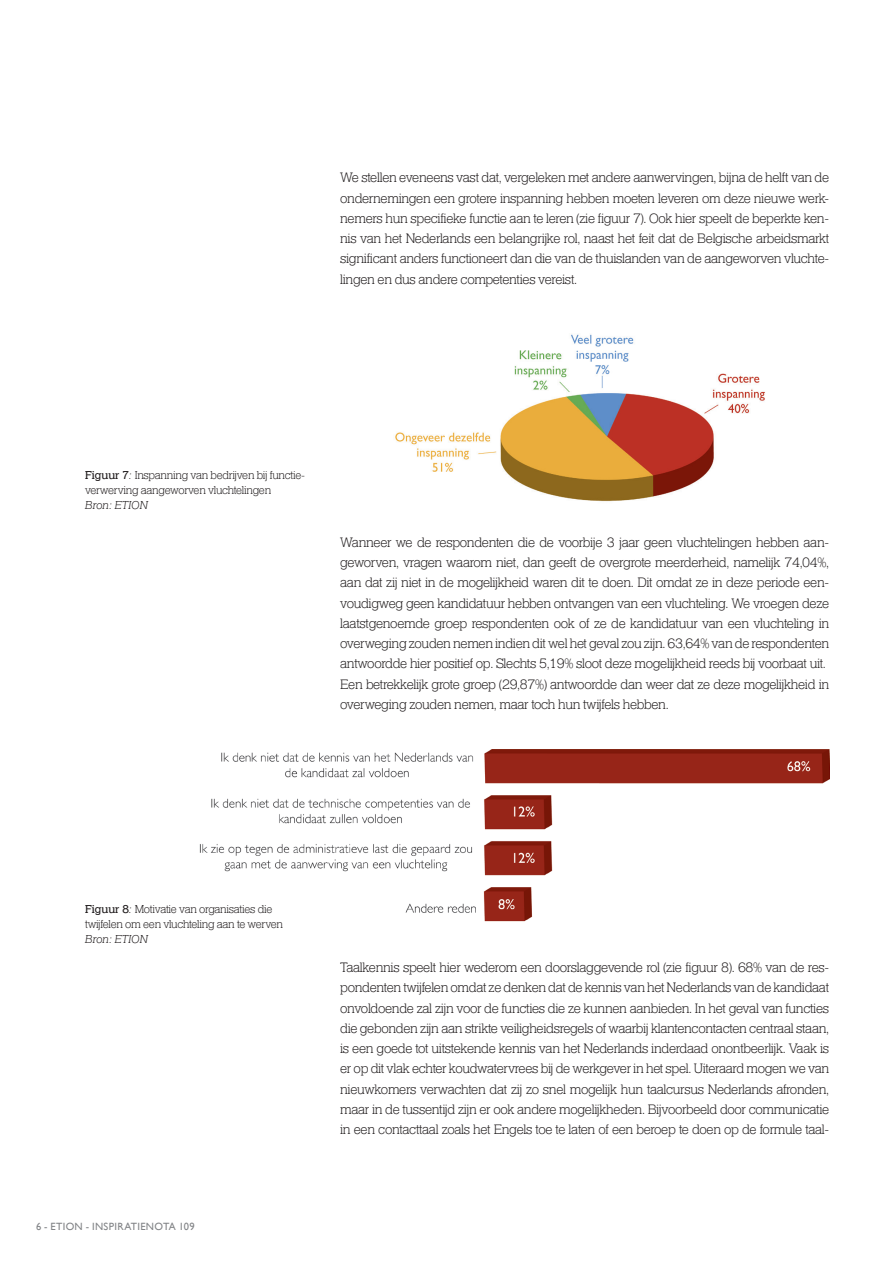
<style>
.page{position:relative;width:893px;height:1263px;background:#fff}
.page>*{position:absolute;margin:0;border:0;box-sizing:border-box;transform-origin:0 0}
.Body{font:300 14.25px/20.2px "Helserif";letter-spacing:-.025em;color:#231f20;text-align:justify}
.Onderschriften_-_alg{font:300 12px/15px "Helserif";letter-spacing:-.025em;color:#231f20}
.Onderschriften_-_alg-2{font:italic 300 12px "Helserif";color:#231f20}
.t1{font:10.5px "Gill Sans";letter-spacing:.03em;color:#818386}
.s1{font-family:"Helserif Boo";font-weight:400}
.s2{font-style:italic}
</style>
<div class="page">
<img style="left:395px;top:334px;width:370px;height:168px">
<img style="left:199px;top:749px;width:630px;height:173px">
<p class="Body" style="left:340px;top:168px;width:491px">We stellen eveneens vast dat, vergeleken met andere aanwervingen, bijna de helft van de ondernemingen een grotere inspanning hebben moeten leveren om deze nieuwe werk&shy;nemers hun specifieke functie aan te leren (zie figuur 7). Ook hier speelt de beperkte ken&shy;nis van het Nederlands een belangrijke rol, naast het feit dat de Belgische arbeidsmarkt significant anders functioneert dan die van de thuislanden van de aangeworven vluchte&shy;lingen en dus andere competenties vereist.</p>
<p class="Onderschriften_-_alg" style="left:85px;top:468px;width:222px"><span class="s1">Figuur 7</span><span class="s2">:</span> Inspanning van bedrijven bij functie&shy;verwerving aangeworven vluchtelingen</p>
<p class="Onderschriften_-_alg-2" style="left:85px;top:498px;width:65px">Bron: ETION</p>
<p class="Body" style="left:340px;top:533px;width:491px">Wanneer we de respondenten die de voorbije 3 jaar geen vluchtelingen hebben aan&shy;geworven, vragen waarom niet, dan geeft de overgrote meerderheid, namelijk 74,04%, aan dat zij niet in de mogelijkheid waren dit te doen. Dit omdat ze in deze periode een&shy;voudigweg geen kandidatuur hebben ontvangen van een vluchteling. We vroegen deze laatstgenoemde groep respondenten ook of ze de kandidatuur van een vluchteling in overweging zouden nemen indien dit wel het geval zou zijn. 63,64% van de respondenten antwoordde hier positief op. Slechts 5,19% sloot deze mogelijkheid reeds bij voorbaat uit.</p>
<p class="Body" style="left:340px;top:674px;width:491px">Een betrekkelijk grote groep (29,87%) antwoordde dan weer dat ze deze mogelijkheid in overweging zouden nemen, maar toch hun twijfels hebben.</p>
<p class="Onderschriften_-_alg" style="left:85px;top:902px;width:200px"><span class="s1">Figuur 8</span><span class="s2">:</span> Motivatie van organisaties die twijfelen om een vluchteling aan te werven</p>
<p class="Onderschriften_-_alg-2" style="left:85px;top:932px;width:65px">Bron: ETION</p>
<p class="t1" style="left:36px;top:1220px;width:160px">6 - ETION - INSPIRATIENOTA 109</p>
<p class="Body" style="left:340px;top:958px;width:491px">Taalkennis speelt hier wederom een doorslaggevende rol (zie figuur 8). 68% van de res&shy;pondenten twijfelen omdat ze denken dat de kennis van het Nederlands van de kandidaat onvoldoende zal zijn voor de functies die ze kunnen aanbieden. In het geval van functies die gebonden zijn aan strikte veiligheidsregels of waarbij klantencontacten centraal staan, is een goede tot uitstekende kennis van het Nederlands inderdaad onontbeerlijk. Vaak is er op dit vlak echter koudwatervrees bij de werkgever in het spel. Uiteraard mogen we van nieuwkomers verwachten dat zij zo snel mogelijk hun taalcursus Nederlands afronden, maar in de tussentijd zijn er ook andere mogelijkheden. Bijvoorbeeld door communicatie in een contacttaal zoals het Engels toe te laten of een beroep te doen op de formule taal-</p>
</div>
